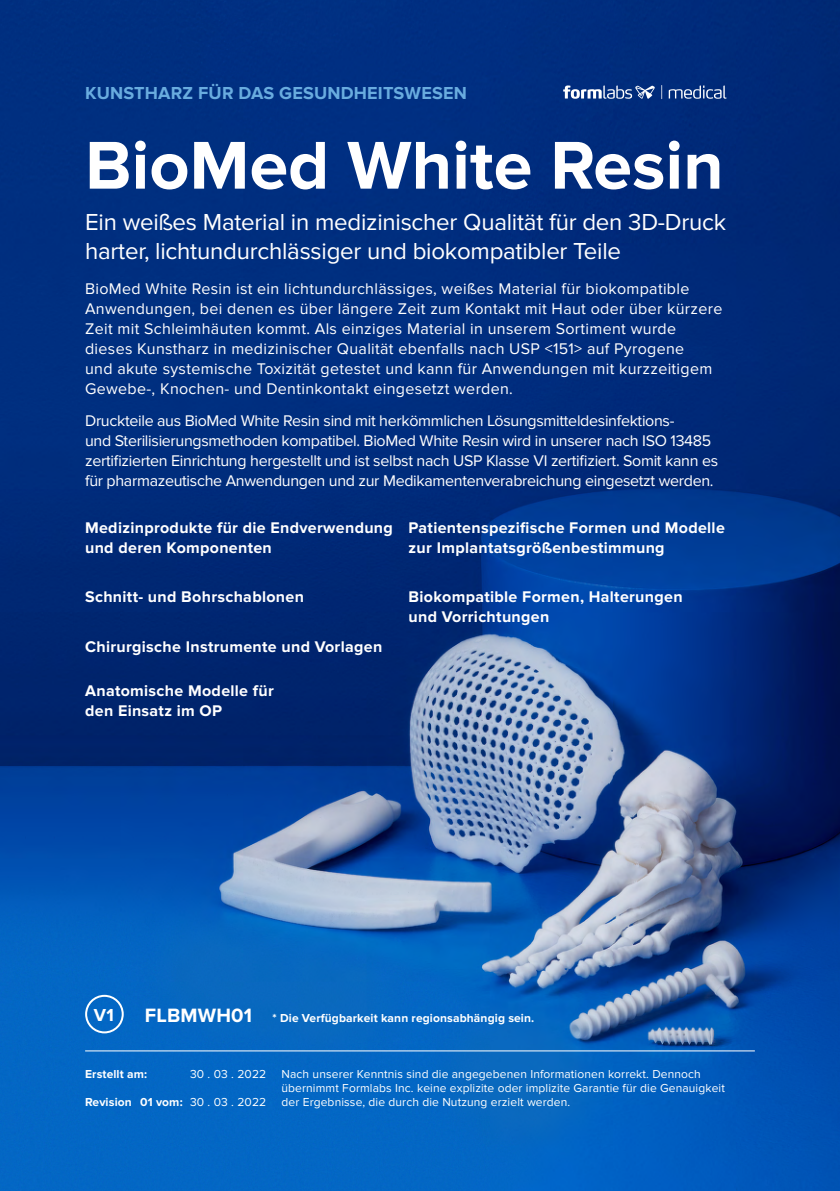
<style>
.page{position:relative;width:840px;height:1191px;background:#fff}
.page>*{position:absolute;margin:0;border:0;box-sizing:border-box;transform-origin:0 0}
.t1{font:700 70px "Proxima Nova";color:#fff}
.t2{font:24px/28.8px "Proxima Nova";letter-spacing:-.01em;color:#fff}
.t3{font:700 18px "Proxima Nova";letter-spacing:.01em;color:#69acdf}
.t4{font:700 18px "Proxima Nova";color:#fff}
.t5{font:16px/20px "Proxima Nova";letter-spacing:.02em;color:#fff}
.t6{font:16px/20px "Proxima Nova";letter-spacing:-.02em;color:#fff}
.t7{font:700 16px/20px "Proxima Nova";letter-spacing:.02em;color:#fff}
.t8{font:12px/14px "Proxima Nova";letter-spacing:.01em;color:#fff}
.t9{font:700 12px "Proxima Nova";letter-spacing:.01em;color:#fff}
.s1{font-size:20px}
.s2{font-weight:400}
</style>
<div class="page">
<img style="left:0;top:0;width:839px;height:1191px">
<hr style="left:85px;top:1050px;width:669px;height:1px;background:#fff">
<div style="left:85px;top:994px;width:39px;height:39px;border:2px solid #fff;border-radius:50%"></div>
<svg style="left:563px;top:85px;width:91px;height:14px"></svg>
<svg style="left:661px;top:85px;width:1px;height:14px"></svg>
<svg style="left:668px;top:85px;width:58px;height:14px"></svg>
<p class="t3" style="left:85px;top:83px;width:383px">KUNSTHARZ FÜR DAS GESUNDHEITSWESEN</p>
<h1 class="t1" style="left:85px;top:125px;width:639px">BioMed White Resin</h1>
<h2 class="t2" style="left:85px;top:208px;width:642px">Ein weißes Material in medizinischer Qualität für den 3D-Druck harter, lichtundurchlässiger und biokompatibler Teile</h2>
<p class="t5" style="left:85px;top:279px;width:638px">BioMed White Resin ist ein lichtundurchlässiges, weißes Material für biokompatible Anwendungen, bei denen es über längere Zeit zum Kontakt mit Haut oder über kürzere Zeit mit Schleimhäuten kommt. Als einziges Material in unserem Sortiment wurde dieses Kunstharz in medizinischer Qualität ebenfalls nach USP &lt;151&gt; auf Pyrogene<br>und akute systemische Toxizität getestet und kann für Anwendungen mit kurzzeitigem Gewebe-, Knochen- und Dentinkontakt eingesetzt werden.</p>
<p class="t6" style="left:85px;top:411px;width:634px">Druckteile aus BioMed White Resin sind mit herkömmlichen Lösungsmitteldesinfektions-<br>und Sterilisierungsmethoden kompatibel. BioMed White Resin wird in unserer nach ISO 13485 zertifizierten Einrichtung hergestellt und ist selbst nach USP Klasse VI zertifiziert. Somit kann es für pharmazeutische Anwendungen und zur Medikamentenverabreichung eingesetzt werden.</p>
<p class="t7" style="left:85px;top:517px;width:309px">Medizinprodukte für die Endverwendung und deren Komponenten</p>
<p class="t7" style="left:408px;top:517px;width:317px">Patientenspezifische Formen und Modelle zur Implantatsgrößenbestimmung</p>
<p class="t7" style="left:85px;top:587px;width:220px">Schnitt- und Bohrschablonen</p>
<p class="t7" style="left:408px;top:587px;width:275px">Biokompatible Formen, Halterungen und Vorrichtungen</p>
<p class="t7" style="left:85px;top:637px;width:298px">Chirurgische Instrumente und Vorlagen</p>
<p class="t7" style="left:85px;top:681px;width:190px">Anatomische Modelle für den Einsatz im OP</p>
<p class="t4" style="left:94px;top:1004px;width:21px">V1</p>
<p class="t9" style="left:145px;top:1011px;width:391px"><span class="s1">FLBMWH01</span> * Die Verfügbarkeit kann regionsabhängig sein.</p>
<p class="t9" style="left:85px;top:1067px;width:64px">Erstellt am:</p>
<p class="t8" style="left:190px;top:1067px;width:78px">30 . 03 . 2022</p>
<p class="t8" style="left:281px;top:1067px;width:444px">Nach unserer Kenntnis sind die angegebenen Informationen korrekt. Dennoch übernimmt Formlabs Inc. keine explizite oder implizite Garantie für die Genauigkeit</p>
<p class="t9" style="left:85px;top:1095px;width:182px">Revision 01 vom: <span class="s2">30 . 03 . 2022</span></p>
<p class="t8" style="left:281px;top:1095px;width:290px">der Ergebnisse, die durch die Nutzung erzielt werden.</p>
</div>
